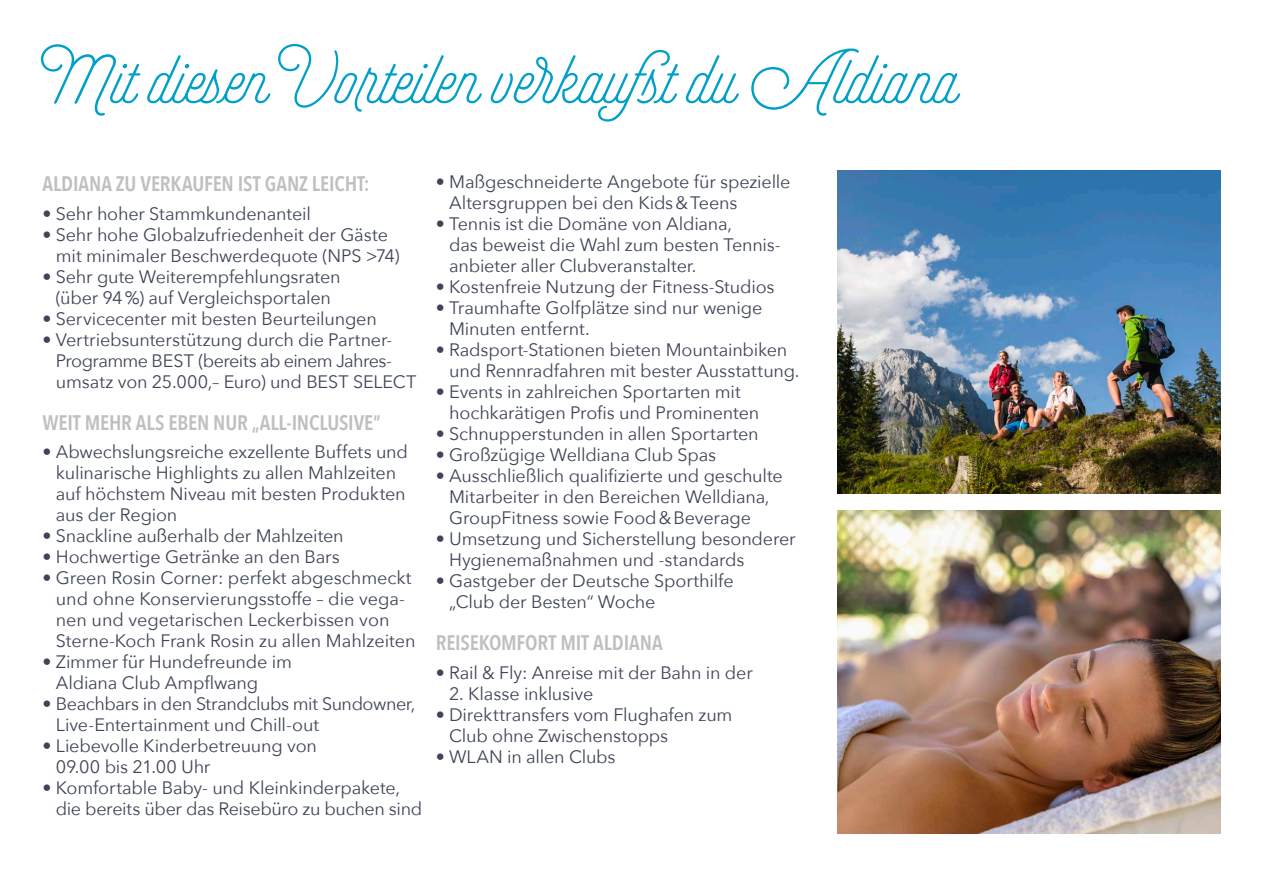
<style>
.page{position:relative;width:1263px;height:893px;background:#fff}
.page>*{position:absolute;margin:0;border:0;box-sizing:border-box;transform-origin:0 0}
.t1{font:81px "Selfie";color:#00a0c8}
.t2{font:600 21px "Avenir Next Condensed";letter-spacing:-.01em;color:#bebfbf}
.t3{font:18px/21px "Avenir Next";letter-spacing:-.01em;color:#3e4556}
</style>
<div class="page">
<img style="left:838px;top:170px;width:382px;height:323px">
<img style="left:838px;top:510px;width:382px;height:323px">
<h1 class="t1" style="left:43px;top:31px;width:917px">Mit diesen Vorteilen verkaufst du Aldiana</h1>
<p class="t2" style="left:43px;top:166px;width:329px">ALDIANA ZU VERKAUFEN IST GANZ LEICHT:</p>
<p class="t3" style="left:43px;top:202px;width:270px">• Sehr hoher Stammkundenanteil</p>
<p class="t3" style="left:56px;top:223px;width:345px;text-indent:-13px">• Sehr hohe Globalzufriedenheit der Gäste mit minimaler Beschwerdequote (NPS &gt;74)</p>
<p class="t3" style="left:43px;top:265px;width:300px;text-align:center">• Sehr gute Weiterempfehlungsraten (über 94%) auf Vergleichsportalen</p>
<p class="t3" style="left:43px;top:307px;width:336px">• Servicecenter mit besten Beurteilungen</p>
<p class="t3" style="left:56px;top:328px;width:362px;text-indent:-13px">• Vertriebsunterstützung durch die Partner-<br>Programme BEST (bereits ab einem Jahres&shy;umsatz von 25.000,– Euro) und BEST SELECT</p>
<p class="t2" style="left:43px;top:404px;width:340px">WEIT MEHR ALS EBEN NUR „ALL-INCLUSIVE“</p>
<p class="t3" style="left:56px;top:441px;width:354px;text-indent:-13px">• Abwechslungsreiche exzellente Buffets und kulinarische Highlights zu allen Mahlzeiten auf höchstem Niveau mit besten Produkten aus der Region</p>
<p class="t3" style="left:43px;top:525px;width:303px">• Snackline außerhalb der Mahlzeiten</p>
<p class="t3" style="left:43px;top:546px;width:299px">• Hochwertige Getränke an den Bars</p>
<p class="t3" style="left:56px;top:567px;width:361px;text-indent:-13px">• Green Rosin Corner: perfekt abgeschmeckt und ohne Konservierungsstoffe – die vega&shy;nen und vegetarischen Leckerbissen von Sterne-Koch Frank Rosin zu allen Mahlzeiten</p>
<p class="t3" style="left:56px;top:651px;width:238px;text-indent:-13px">• Zimmer für Hundefreunde im<br>Aldiana Club Ampflwang</p>
<p class="t3" style="left:56px;top:693px;width:361px;text-indent:-13px">• Beachbars in den Strandclubs mit Sundowner,<br>Live-Entertainment und Chill-out</p>
<p class="t3" style="left:56px;top:735px;width:263px;text-indent:-13px">• Liebevolle Kinderbetreuung von<br>09.00 bis 21.00 Uhr</p>
<p class="t3" style="left:56px;top:777px;width:368px;text-indent:-13px">• Komfortable Baby- und Kleinkinderpakete, die bereits über das Reisebüro zu buchen sind</p>
<p class="t3" style="left:449px;top:171px;width:343px;text-indent:-13px">• Maßgeschneiderte Angebote für spezielle<br>Altersgruppen bei den Kids&amp;Teens</p>
<p class="t3" style="left:449px;top:213px;width:331px;text-indent:-13px">• Tennis ist die Domäne von Aldiana,<br>das beweist die Wahl zum besten Tennis&shy;anbieter aller Clubveranstalter.</p>
<p class="t3" style="left:436px;top:276px;width:340px">• Kostenfreie Nutzung der Fitness-Studios</p>
<p class="t3" style="left:449px;top:297px;width:315px;text-indent:-13px">• Traumhafte Golfplätze sind nur wenige<br>Minuten entfernt.</p>
<p class="t3" style="left:449px;top:339px;width:352px;text-indent:-13px">• Radsport-Stationen bieten Mountainbiken und Rennradfahren mit bester Ausstattung.</p>
<p class="t3" style="left:449px;top:381px;width:312px;text-indent:-13px">• Events in zahlreichen Sportarten mit hochkarätigen Profis und Prominenten</p>
<p class="t3" style="left:436px;top:423px;width:324px">• Schnupperstunden in allen Sportarten</p>
<p class="t3" style="left:436px;top:444px;width:282px">• Großzügige Welldiana Club Spas</p>
<p class="t3" style="left:449px;top:465px;width:335px;text-indent:-13px">• Ausschließlich qualifizierte und geschulte<br>Mitarbeiter in den Bereichen Welldiana,<br>GroupFitness sowie Food&amp;Beverage</p>
<p class="t3" style="left:449px;top:528px;width:348px;text-indent:-13px">• Umsetzung und Sicherstellung besonderer<br>Hygienemaßnahmen und -standards</p>
<p class="t3" style="left:449px;top:570px;width:286px;text-indent:-13px">• Gastgeber der Deutsche Sporthilfe „Club der Besten“ Woche</p>
<p class="t2" style="left:436px;top:625px;width:228px">REISEKOMFORT MIT ALDIANA</p>
<p class="t3" style="left:436px;top:661px;width:318px">• Rail &amp; Fly: Anreise mit der Bahn in der</p>
<p class="t3" style="left:449px;top:682px;width:146px">2. Klasse inklusive</p>
<p class="t3" style="left:449px;top:703px;width:285px;text-indent:-13px">• Direkttransfers vom Flughafen zum<br>Club ohne Zwischenstopps</p>
<p class="t3" style="left:436px;top:745px;width:181px">• WLAN in allen Clubs</p>
</div>
